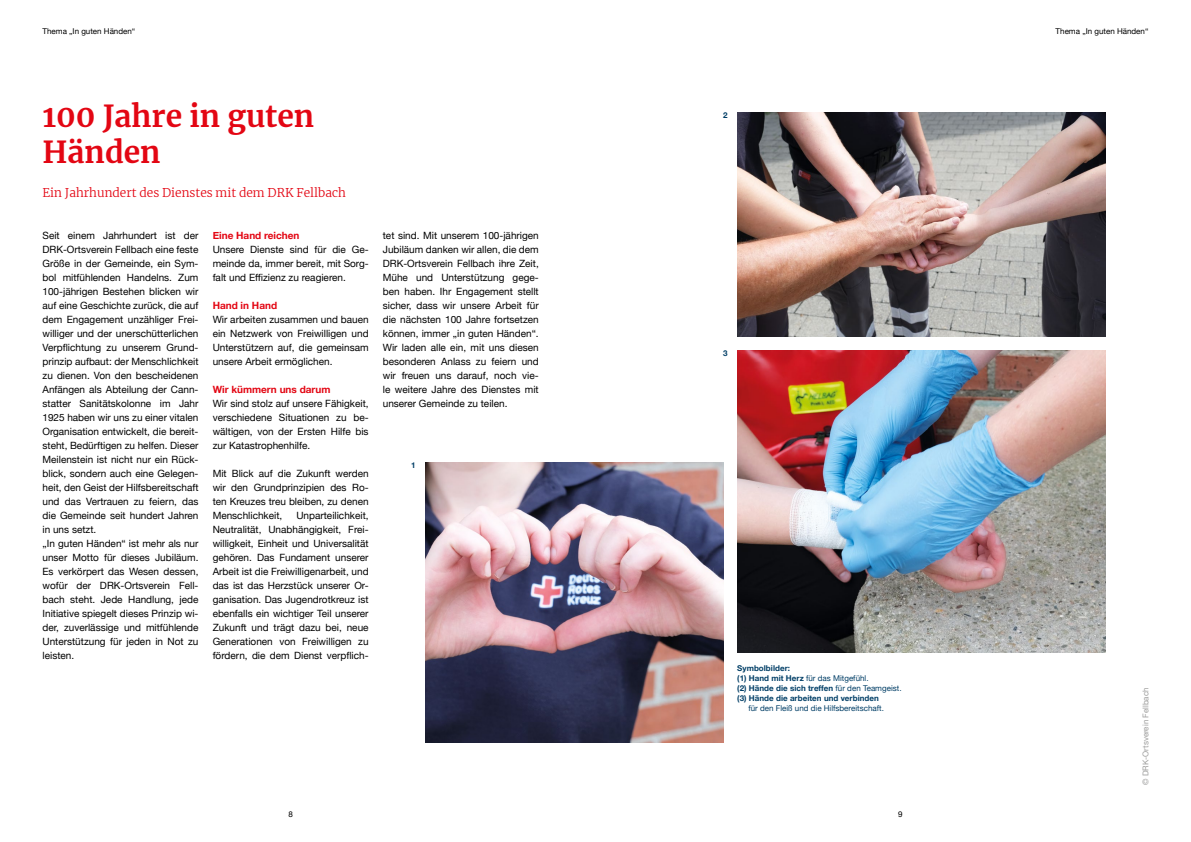
<style>
.page{position:relative;width:1191px;height:842px;background:#fff}
.page>*{position:absolute;margin:0;border:0;box-sizing:border-box;transform-origin:0 0}
.t1{font:700 30px/36px "Merriweather";color:#e30613}
.t2{font:300 12px "Merriweather";color:#e30613}
.t3{font:10px/14px "Helvetica Neue";color:#000;text-align:justify}
.t4{font:700 10px "Helvetica Neue";color:#e30613}
.t5{font:700 8px/10px "Helvetica Neue";letter-spacing:.005em;color:#003e66}
.t6{font:8px "Helvetica Neue";color:#000}
.t7{font:8px "Helvetica Neue";color:#003e66}
.t8{font:8px "Helvetica Neue";color:#9d9d9c}
.s1{font-weight:400}
</style>
<div class="page">
<img style="left:425px;top:463px;width:298px;height:280px">
<img style="left:737px;top:351px;width:369px;height:301px">
<img style="left:737px;top:113px;width:369px;height:224px">
<p class="t6" style="left:43px;top:25px;width:94px">Thema „In guten Händen“</p>
<p class="t6" style="left:1055px;top:25px;width:94px">Thema „In guten Händen“</p>
<h1 class="t1" style="left:43px;top:97px;width:273px">100 Jahre in guten<br>Händen</h1>
<p class="t2" style="left:43px;top:184px;width:305px">Ein Jahrhundert des Dienstes mit dem DRK Fellbach</p>
<p class="t3" style="left:43px;top:229px;width:157px;text-align:left">Seit einem Jahrhundert ist der<br>DRK-Ortsverein Fellbach eine feste<br>Größe in der Gemeinde, ein Sym&shy;bol mitfühlenden Handelns. Zum<br>100-jährigen Bestehen blicken wir auf eine Geschichte zurück, die auf dem Engagement unzähliger Frei&shy;williger und der unerschütterlichen<br>Verpflichtung zu unserem Grund&shy;prinzip aufbaut: der Menschlichkeit zu dienen. Von den bescheidenen<br>Anfängen als Abteilung der Cann&shy;statter Sanitätskolonne im Jahr<br>1925 haben wir uns zu einer vitalen<br>Organisation entwickelt, die bereit&shy;steht, Bedürftigen zu helfen. Dieser<br>Meilenstein ist nicht nur ein Rück&shy;blick, sondern auch eine Gelegen&shy;heit, den Geist der Hilfsbereitschaft und das Vertrauen zu feiern, das die Gemeinde seit hundert Jahren in uns setzt.<br>„In guten Händen“ ist mehr als nur unser Motto für dieses Jubiläum.<br>Es verkörpert das Wesen dessen, wofür der DRK-Ortsverein Fell&shy;bach steht. Jede Handlung, jede<br>Initiative spiegelt dieses Prinzip wi&shy;der, zuverlässige und mitfühlende<br>Unterstützung für jeden in Not zu leisten.</p>
<p class="t4" style="left:213px;top:227px;width:88px">Eine Hand reichen</p>
<p class="t3" style="left:213px;top:243px;width:157px">Unsere Dienste sind für die Ge&shy;meinde da, immer bereit, mit Sorg&shy;falt und Effizienz zu reagieren.</p>
<p class="t4" style="left:213px;top:297px;width:66px">Hand in Hand</p>
<p class="t3" style="left:213px;top:313px;width:157px">Wir arbeiten zusammen und bauen ein Netzwerk von Freiwilligen und Unterstützern auf, die gemeinsam unsere Arbeit ermöglichen.</p>
<p class="t4" style="left:213px;top:381px;width:119px">Wir kümmern uns darum</p>
<p class="t3" style="left:213px;top:397px;width:157px">Wir sind stolz auf unsere Fähigkeit, verschiedene Situationen zu be&shy;wältigen, von der Ersten Hilfe bis zur Katastrophenhilfe.</p>
<p class="t3" style="left:213px;top:467px;width:157px">Mit Blick auf die Zukunft werden wir den Grundprinzipien des Ro&shy;ten Kreuzes treu bleiben, zu denen Menschlichkeit,</p>
<p class="t3" style="left:213px;top:509px;width:157px;text-indent:84px">Unparteilichkeit, Neutralität, Unabhängigkeit, Frei&shy;willigkeit, Einheit und Universalität gehören. Das Fundament unserer Arbeit ist die Freiwilligenarbeit, und das ist das Herzstück unserer Or&shy;ganisation. Das Jugendrotkreuz ist ebenfalls ein wichtiger Teil unserer Zukunft und trägt dazu bei, neue Generationen von Freiwilligen zu fördern, die dem Dienst verpflich-</p>
<p class="t3" style="left:383px;top:229px;width:157px">tet sind. Mit unserem 100-jährigen Jubiläum danken wir allen, die dem DRK-Ortsverein Fellbach ihre Zeit, Mühe und Unterstützung gege&shy;ben haben. Ihr Engagement stellt sicher, dass wir unsere Arbeit für die nächsten 100 Jahre fortsetzen können, immer „in guten Händen“.<br>Wir laden alle ein, mit uns diesen besonderen Anlass zu feiern und wir freuen uns darauf, noch vie&shy;le weitere Jahre des Dienstes mit unserer Gemeinde zu teilen.</p>
<p class="t5" style="left:411px;top:461px;width:6px">1</p>
<p class="t5" style="left:723px;top:111px;width:6px">2</p>
<p class="t5" style="left:723px;top:349px;width:6px">3</p>
<p class="t5" style="left:737px;top:664px;width:166px">Symbolbilder:<br>(1) Hand mit Herz <span class="s1">für das Mitgefühl.<br></span>(2) Hände die sich treffen <span class="s1">für den Teamgeist. </span>(3) Hände die arbeiten und verbinden</p>
<p class="t7" style="left:748px;top:703px;width:137px">für den Fleiß und die Hilfsbereitschaft.</p>
<p class="t6" style="left:288px;top:808px;width:6px">8</p>
<p class="t6" style="left:898px;top:808px;width:6px">9</p>
<p class="t8" style="left:1139px;top:785px;width:99px;rotate:-90deg">© DRK-Ortsverein Fellbach</p>
</div>
